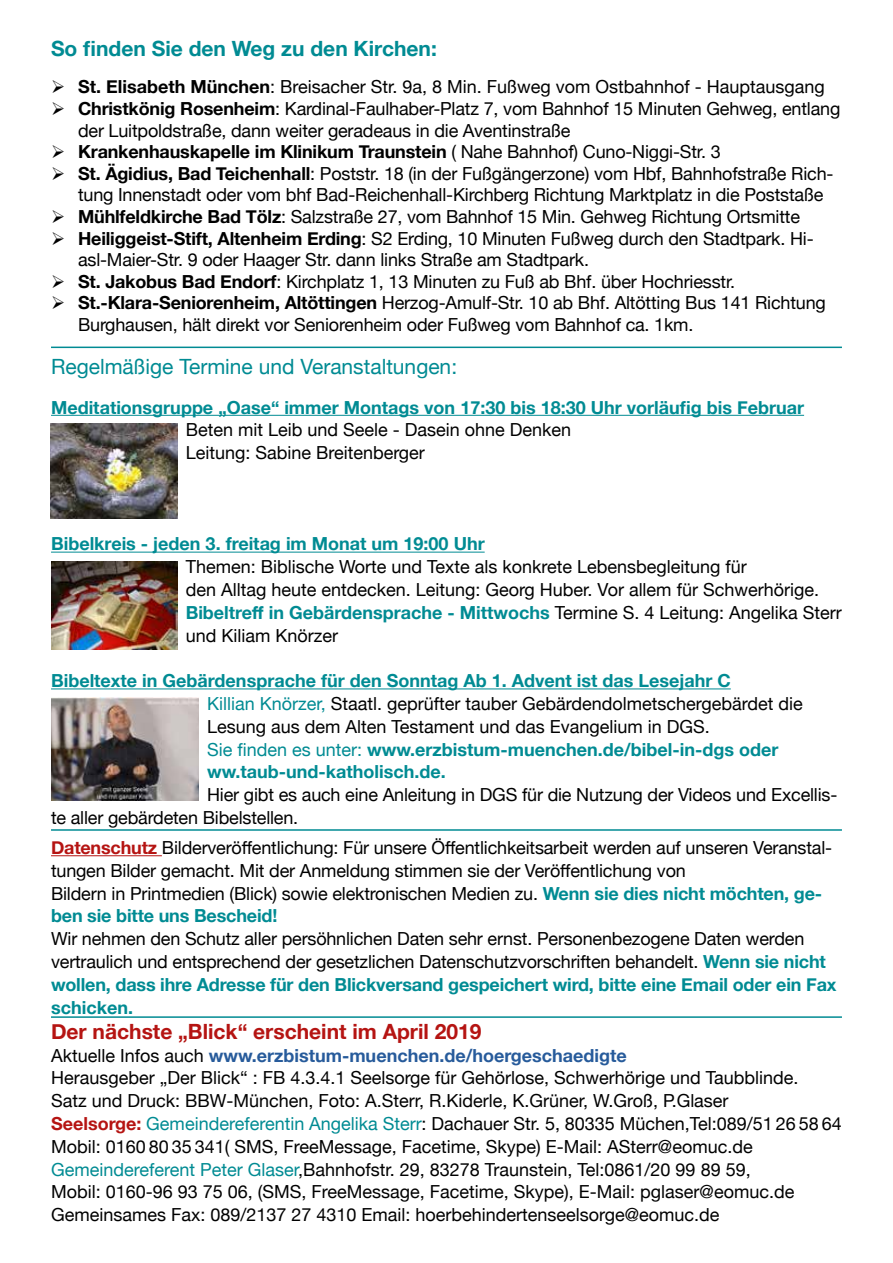
<style>
.page{position:relative;width:893px;height:1263px;background:#fff}
.page>*{position:absolute;margin:0;border:0;box-sizing:border-box;transform-origin:0 0}
.t1{font:21px "Helvetica Neue";color:#008b93}
.t2{font:700 21px "Helvetica Neue";color:#b51412}
.t3{font:700 21px "Helvetica Neue";color:#008b93}
.t4{font:18px/22.8px "Helvetica Neue";letter-spacing:-.01em;color:#000}
.t5{font:700 18px/22.8px "Helvetica Neue";color:#008b93}
.t6{font:700 18px "Helvetica Neue";letter-spacing:-.01em;color:#000}
.s1{font-weight:700}
.s2{font-weight:400}
.s3{font-weight:700;color:#008b93}
.s4{font-weight:400;color:#000}
.s5{font-weight:700;color:#b51412}
.s6{font-weight:700;color:#275b9b}
.s7{color:#008b93}
</style>
<div class="page">
<hr style="left:51px;top:415px;width:753px;height:1px;background:#008b93">
<hr style="left:51px;top:552px;width:434px;height:1px;background:#008b93">
<hr style="left:51px;top:688px;width:680px;height:1px;background:#008b93">
<hr style="left:51px;top:855px;width:111px;height:1px;background:#b51412">
<hr style="left:51px;top:347px;width:791px;height:1px;background:#008b93">
<hr style="left:51px;top:829px;width:791px;height:2px;background:#008b93">
<hr style="left:51px;top:1016px;width:791px;height:2px;background:#008b93">
<img style="left:51px;top:561px;width:126px;height:89px">
<img style="left:51px;top:697px;width:148px;height:103px">
<img style="left:51px;top:423px;width:126px;height:96px">
<p class="t3" style="left:51px;top:32px;width:387px">So finden Sie den Weg zu den Kirchen:</p>
<p class="t4" style="left:51px;top:77px;width:775px">➢ <span class="s1">St. Elisabeth München</span>: Breisacher Str. 9a, 8 Min. Fußweg vom Ostbahnhof - Hauptausgang</p>
<p class="t4" style="left:78px;top:99px;width:764px;line-height:21.6px;text-indent:-27px">➢ <span class="s1">Christkönig Rosenheim</span>: Kardinal-Faulhaber-Platz 7, vom Bahnhof 15 Minuten Gehweg, entlang der Luitpoldstraße, dann weiter geradeaus in die Aventinstraße</p>
<p class="t6" style="left:51px;top:138px;width:671px">➢ Krankenhauskapelle im Klinikum Traunstein <span class="s2">( Nahe Bahnhof) Cuno-Niggi-Str. 3</span></p>
<p class="t4" style="left:78px;top:164px;width:757px;line-height:21.6px;text-indent:-27px">➢ <span class="s1">St. Ägidius, Bad Teichenhall</span>: Poststr. 18 (in der Fußgängerzone) vom Hbf, Bahnhofstraße Rich&shy;tung Innenstadt oder vom bhf Bad-Reichenhall-Kirchberg Richtung Marktplatz in die Poststaße</p>
<p class="t4" style="left:51px;top:206px;width:750px">➢ <span class="s1">Mühlfeldkirche Bad Tölz</span>: Salzstraße 27, vom Bahnhof 15 Min. Gehweg Richtung Ortsmitte</p>
<p class="t4" style="left:78px;top:228px;width:737px;line-height:21.6px;text-indent:-27px">➢ <span class="s1">Heiliggeist-Stift, Altenheim Erding</span>: S2 Erding, 10 Minuten Fußweg durch den Stadtpark. Hi&shy;asl-Maier-Str. 9 oder Haager Str. dann links Straße am Stadtpark.</p>
<p class="t4" style="left:51px;top:271px;width:686px">➢ <span class="s1">St. Jakobus Bad Endorf</span>: Kirchplatz 1, 13 Minuten zu Fuß ab Bhf. über Hochriesstr.</p>
<p class="t4" style="left:78px;top:293px;width:749px;line-height:21.6px;text-indent:-27px">➢ <span class="s1">St.-Klara-Seniorenheim, Altöttingen</span> Herzog-Amulf-Str. 10 ab Bhf. Altötting Bus 141 Richtung<br>Burghausen, hält direkt vor Seniorenheim oder Fußweg vom Bahnhof ca. 1km.</p>
<p class="t1" style="left:51px;top:352px;width:408px">Regelmäßige Termine und Veranstaltungen:</p>
<p class="t5" style="left:51px;top:396px;width:755px">Meditationsgruppe „Oase“ immer Montags von 17:30 bis 18:30 Uhr vorläufig bis Februar</p>
<p class="t4" style="left:186px;top:419px;width:387px">Beten mit Leib und Seele - Dasein ohne Denken<br>Leitung: Sabine Breitenberger</p>
<p class="t5" style="left:51px;top:533px;width:435px">Bibelkreis - jeden 3. freitag im Monat um 19:00 Uhr</p>
<p class="t4" style="left:186px;top:556px;width:658px">Themen: Biblische Worte und Texte als konkrete Lebensbegleitung für<br>den Alltag heute entdecken. Leitung: Georg Huber. Vor allem für Schwerhörige.<br><span class="s3">Bibeltreff in Gebärdensprache - Mittwochs</span> Termine S. 4 Leitung: Angelika Sterr und Kiliam Knörzer</p>
<p class="t5" style="left:207px;top:670px;width:597px;text-indent:-156px">Bibeltexte in Gebärdensprache für den Sonntag Ab 1. Advent ist das Lesejahr C<br><span class="s2">Killian Knörzer,</span> <span class="s4">Staatl. geprüfter tauber Gebärdendolmetschergebärdet die Lesung aus dem Alten Testament und das Evangelium in DGS.<br></span><span class="s2">Sie finden es unter:</span> www.erzbistum-muenchen.de/bibel-in-dgs oder ww.taub-und-katholisch.de.</p>
<p class="t4" style="left:51px;top:784px;width:788px;text-indent:156px">Hier gibt es auch eine Anleitung in DGS für die Nutzung der Videos und Excellis&shy;te aller gebärdeten Bibelstellen.</p>
<p class="t4" style="left:51px;top:837px;width:783px"><span class="s5">Datenschutz</span> Bilderveröffentlichung: Für unsere Öffentlichkeitsarbeit werden auf unseren Veranstal&shy;tungen Bilder gemacht. Mit der Anmeldung stimmen sie der Veröffentlichung von<br>Bildern in Printmedien (Blick) sowie elektronischen Medien zu. <span class="s3">Wenn sie dies nicht möchten, ge&shy;ben sie bitte uns Bescheid!</span></p>
<p class="t4" style="left:51px;top:928px;width:787px">Wir nehmen den Schutz aller persöhnlichen Daten sehr ernst. Personenbezogene Daten werden vertraulich und entsprechend der gesetzlichen Datenschutzvorschriften behandelt. <span class="s3">Wenn sie nicht wollen, dass ihre Adresse für den Blickversand gespeichert wird, bitte eine Email oder ein Fax schicken.</span></p>
<p class="t2" style="left:51px;top:1015px;width:432px">Der nächste „Blick“ erscheint im April 2019</p>
<p class="t4" style="left:51px;top:1045px;width:792px">Aktuelle Infos auch <span class="s6">www.erzbistum-muenchen.de/hoergeschaedigte<br></span>Herausgeber „Der Blick“ : FB 4.3.4.1 Seelsorge für Gehörlose, Schwerhörige und Taubblinde.<br>Satz und Druck: BBW-München, Foto: A.Sterr, R.Kiderle, K.Grüner, W.Groß, P.Glaser<br><span class="s5">Seelsorge:</span> <span class="s7">Gemeindereferentin Angelika Sterr</span>: Dachauer Str. 5, 80335 Müchen,Tel:089/51 26 58 64<br>Mobil: 0160 80 35 341( SMS, FreeMessage, Facetime, Skype) E-Mail: ASterr@eomuc.de <span class="s7">Gemeindereferent Peter Glaser</span>,Bahnhofstr. 29, 83278 Traunstein, Tel:0861/20 99 89 59,<br>Mobil: 0160-96 93 75 06, (SMS, FreeMessage, Facetime, Skype), E-Mail: pglaser@eomuc.de Gemeinsames Fax: 089/2137 27 4310 Email: hoerbehindertenseelsorge@eomuc.de</p>
</div>
